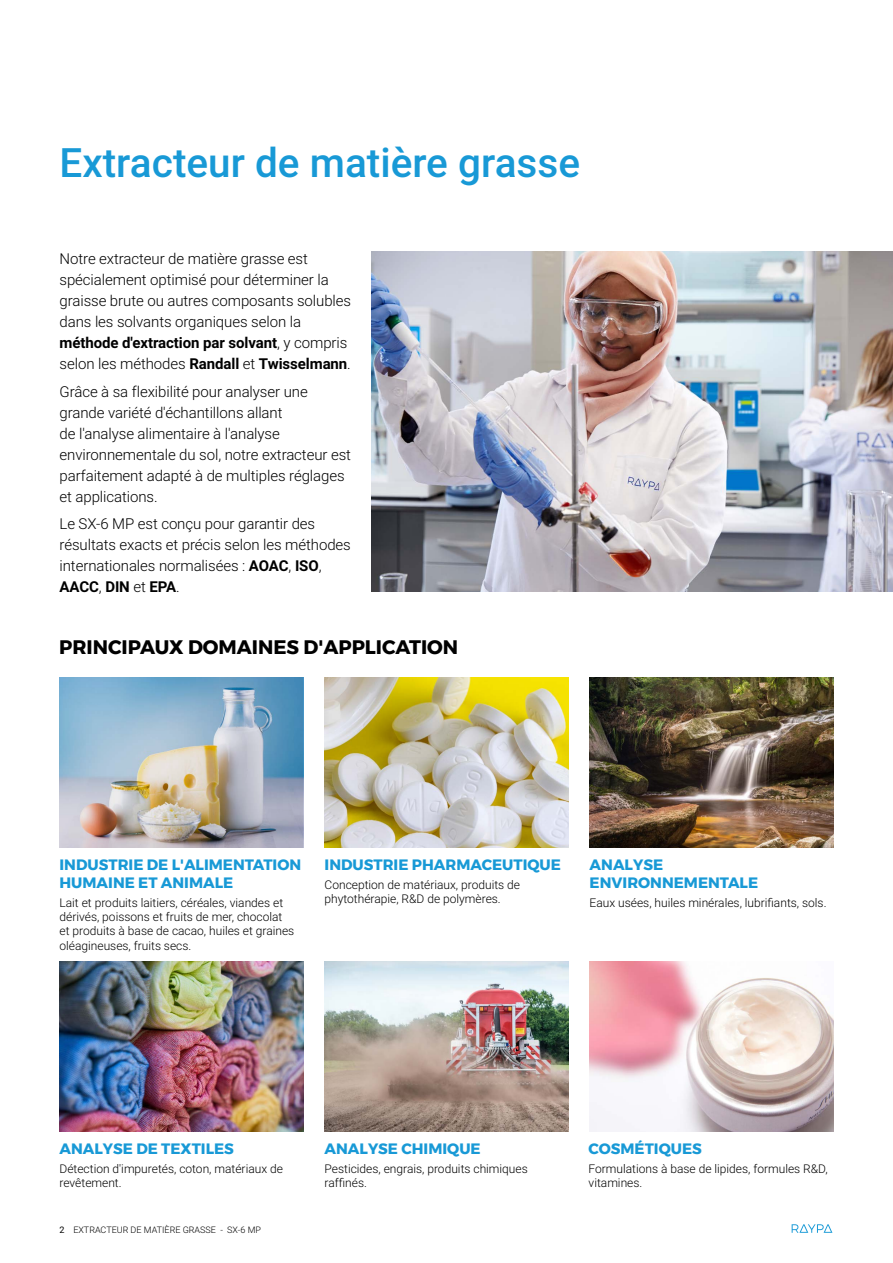
<style>
.page{position:relative;width:893px;height:1263px;background:#fff}
.page>*{position:absolute;margin:0;border:0;box-sizing:border-box;transform-origin:0 0}
.t1{font:500 40.5px "Roboto";color:#1899d6}
.t2{font:700 19.5px "Montserrat";color:#000}
.t3{font:300 15px/21px "Roboto";letter-spacing:-.005em;color:#000}
.t4{font:700 15px/18px "Montserrat";color:#1899d6}
.t5{font:300 12px/14.4px "Roboto";color:#000}
.t6{font:300 9px "Roboto";color:#000}
.s1{font-weight:700}
.s2{font-weight:400}
</style>
<div class="page">
<svg style="left:792px;top:1224px;width:40px;height:9px"></svg>
<img style="left:60px;top:961px;width:243px;height:170px">
<img style="left:325px;top:678px;width:243px;height:170px">
<img style="left:325px;top:961px;width:243px;height:170px">
<img style="left:590px;top:678px;width:243px;height:170px">
<img style="left:590px;top:961px;width:243px;height:170px">
<img style="left:371px;top:252px;width:522px;height:339px">
<img style="left:60px;top:678px;width:243px;height:170px">
<h1 class="t1" style="left:60px;top:134px;width:522px">Extracteur de matière grasse</h1>
<p class="t3" style="left:60px;top:248px;width:293px">Notre extracteur de matière grasse est spécialement optimisé pour déterminer la graisse brute ou autres composants solubles dans les solvants organiques selon la <span class="s1">méthode d'extraction par solvant</span>, y compris selon les méthodes <span class="s1">Randall</span> et <span class="s1">Twisselmann</span>.</p>
<p class="t3" style="left:60px;top:380px;width:293px">Grâce à sa flexibilité pour analyser une grande variété d'échantillons allant<br>de l'analyse alimentaire à l'analyse environnementale du sol, notre extracteur est parfaitement adapté à de multiples réglages et applications.</p>
<p class="t3" style="left:60px;top:512px;width:293px">Le SX-6 MP est conçu pour garantir des résultats exacts et précis selon les méthodes internationales normalisées : <span class="s1">AOAC</span>, <span class="s1">ISO</span>, <span class="s1">AACC</span>, <span class="s1">DIN</span> et <span class="s1">EPA</span>.</p>
<h2 class="t2" style="left:59px;top:632px;width:401px">PRINCIPAUX DOMAINES D'APPLICATION</h2>
<p class="t4" style="left:60px;top:856px;width:243px">INDUSTRIE DE L'ALIMENTATION<br>HUMAINE ET ANIMALE</p>
<p class="t5" style="left:60px;top:895px;width:236px">Lait et produits laitiers, céréales, viandes et dérivés, poissons et fruits de mer, chocolat et produits à base de cacao, huiles et graines oléagineuses, fruits secs.</p>
<p class="t4" style="left:325px;top:856px;width:238px">INDUSTRIE PHARMACEUTIQUE</p>
<p class="t5" style="left:325px;top:877px;width:197px">Conception de matériaux, produits de phytothérapie, R&amp;D de polymères.</p>
<p class="t4" style="left:590px;top:856px;width:170px">ANALYSE<br>ENVIRONNEMENTALE</p>
<p class="t5" style="left:590px;top:895px;width:238px">Eaux usées, huiles minérales, lubrifiants, sols.</p>
<p class="t4" style="left:60px;top:1140px;width:176px">ANALYSE DE TEXTILES</p>
<p class="t5" style="left:60px;top:1161px;width:225px">Détection d'impuretés, coton, matériaux de revêtement.</p>
<p class="t6" style="left:60px;top:1224px;width:203px"><span class="s2">2</span> EXTRACTEUR DE MATIÈRE GRASSE - SX-6 MP</p>
<p class="t4" style="left:325px;top:1140px;width:158px">ANALYSE CHIMIQUE</p>
<p class="t5" style="left:325px;top:1161px;width:205px">Pesticides, engrais, produits chimiques raffinés.</p>
<p class="t4" style="left:589px;top:1140px;width:115px">COSMÉTIQUES</p>
<p class="t5" style="left:589px;top:1161px;width:241px">Formulations à base de lipides, formules R&amp;D, vitamines.</p>
</div>
